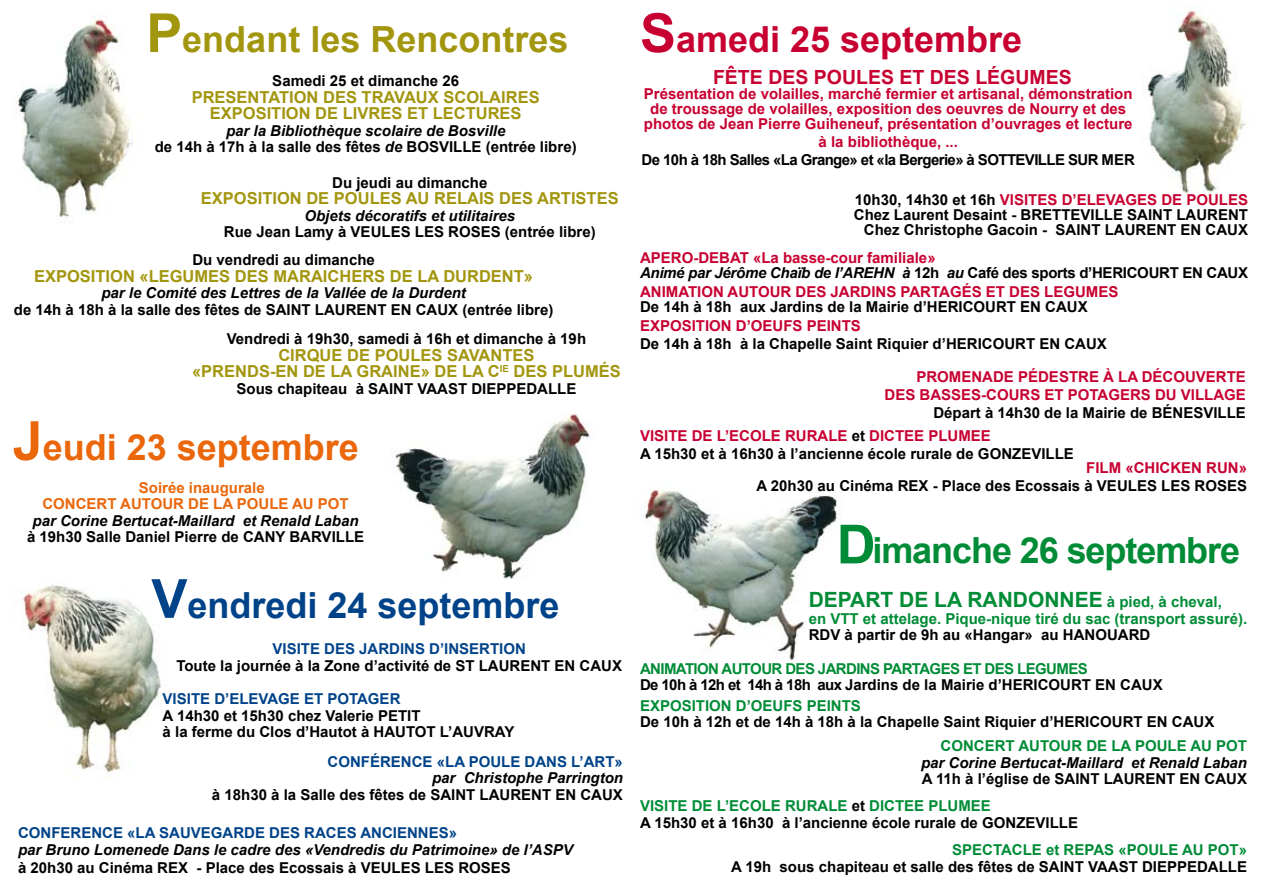
<style>
.page{position:relative;width:1263px;height:893px;background:#fff}
.page>*{position:absolute;margin:0;border:0;box-sizing:border-box;transform-origin:0 0}
.t1{font:700 36px "Arial";color:#a3960f}
.t2{font:700 36px "Arial";color:#004389}
.t3{font:700 36px "Arial";letter-spacing:-.03em;color:#008c36}
.t4{font:700 36px "Arial";color:#c70031}
.t5{font:700 36px "Arial";color:#ea670b}
.t6{font:700 21px "Arial";color:#008c36}
.t7{font:700 19.5px "Arial";color:#c70031}
.t8{font:700 16.5px/16.5px "Arial";color:#a3960f}
.t9{font:700 15px/29.5px "Arial";color:#000}
.t10{font:700 15px/15px "Arial";color:#c70031;text-align:center}
.t11{font:italic 700 15px/16.5px "Arial";color:#000}
.t12{font:700 15px/16.5px "Arial";color:#008c36}
.t13{font:700 15px "Arial";color:#004389}
.t14{font:700 15px/15px "Arial";letter-spacing:-.02em;color:#c70031}
.t15{font:700 15px "Arial";letter-spacing:-.04em;color:#000}
.t16{font:700 15px/16.5px "Arial";color:#ea670b}
.t17{font:700 15px "Arial";letter-spacing:-.04em;color:#008c36}
.s1{font-size:54px}
.s2{font-style:normal}
.s3{color:#c70031}
.s4{font-style:italic;color:#000}
.s5{color:#000}
</style>
<div class="page">
<img style="left:22px;top:583px;width:139px;height:195px">
<svg style="left:147px;top:583px;width:14px;height:39px"></svg>
<img style="left:17px;top:17px;width:116px;height:206px">
<img style="left:1143px;top:6px;width:103px;height:190px">
<img style="left:645px;top:482px;width:192px;height:181px">
<img style="left:395px;top:413px;width:196px;height:166px">
<h1 class="t1" style="left:146px;top:19px;width:424px"><span class="s1">P</span>endant les Rencontres</h1>
<h1 class="t4" style="left:640px;top:19px;width:384px"><span class="s1">S</span>amedi 25 septembre</h1>
<p class="t9" style="left:272px;top:66px;width:188px">Samedi 25 et dimanche 26</p>
<p class="t8" style="left:192px;top:89px;width:57px">PRESENTAT</p>
<p class="t8" style="left:289px;top:89px;width:190px">ION DES TRAVAUX SCOLA</p>
<p class="t8" style="left:210px;top:89px;width:331px;text-indent:291px">IRES<br>EXPOSITION DE LIVRES ET LECTU RES</p>
<p class="t11" style="left:155px;top:122px;width:352px;text-indent:71px">par la Bibliothèque scolaire de Bosville <span class="s2">de 14h à 17h à la salle des fêtes</span> de <span class="s2">BOSVILLE</span></p>
<p class="t9" style="left:486px;top:132px;width:92px">(entrée libre)</p>
<p class="t9" style="left:332px;top:168px;width:157px">Du jeudi au dimanche</p>
<p class="t8" style="left:201px;top:190px;width:157px">EXPOSITION DE POULE</p>
<p class="t8" style="left:391px;top:190px;width:67px">S AU RELA</p>
<p class="t8" style="left:479px;top:190px;width:141px">IS DES ARTISTES</p>
<p class="t11" style="left:304px;top:207px;width:212px">Objets décoratifs et utilitaires</p>
<p class="t9" style="left:224px;top:217px;width:148px">Rue Jean Lamy à VEULE</p>
<p class="t9" style="left:401px;top:217px;width:197px">S LES ROSES (entrée libre)</p>
<p class="t9" style="left:192px;top:245px;width:184px">Du vendredi au dimanche</p>
<p class="t8" style="left:34px;top:267px;width:469px">EXPOSITION «LEGUMES DES MARAICHERS DE LA DURDENT</p>
<p class="t8" style="left:524px;top:267px;width:11px">»</p>
<p class="t11" style="left:101px;top:284px;width:366px">par le Comité des Lettres de la Vallée de la Durdent</p>
<p class="t9" style="left:14px;top:294px;width:312px">de 14h à 18h à la salle des fêtes de SAINT LAU</p>
<p class="t9" style="left:346px;top:294px;width:22px">RENT</p>
<p class="t9" style="left:227px;top:294px;width:361px;text-indent:164px">EN CAUX (entrée libre)<br>Vendredi à 19h30, samedi à 16h et dimanche à 19h</p>
<p class="t8" style="left:278px;top:346px;width:120px">CIRQUE DE POULE</p>
<p class="t8" style="left:431px;top:346px;width:60px">S SAVANTE</p>
<p class="t8" style="left:192px;top:346px;width:430px;text-indent:331px">S «PRENDS-EN DE LA GRAINE» DE LA C<sup>IE</sup> DES PLUMÉS</p>
<p class="t9" style="left:237px;top:373px;width:312px">Sous chapiteau à SAINT VAAST DIEPPEDALLE</p>
<h1 class="t5" style="left:13px;top:427px;width:348px"><span class="s1">J</span>eudi 23 septembre</h1>
<p class="t16" style="left:42px;top:479px;width:308px;text-indent:97px">Soirée inaugurale<br>Concert autour de la poule au pot</p>
<p class="t11" style="left:33px;top:512px;width:327px">par Corine Bertucat-Maillard et Renald Laban</p>
<p class="t9" style="left:27px;top:522px;width:319px">à 19h30 Salle Daniel Pierre de CANY BARVILLE</p>
<h1 class="t2" style="left:151px;top:585px;width:410px"><span class="s1">V</span>endredi 24 septembre</h1>
<p class="t13" style="left:272px;top:640px;width:243px">VISITE DES JARDINS D’INSERTION</p>
<p class="t9" style="left:176px;top:650px;width:313px">Toute la journée à la Zone d’activité de ST LAU</p>
<p class="t9" style="left:509px;top:650px;width:22px">RENT</p>
<p class="t9" style="left:554px;top:650px;width:69px">EN CAUX</p>
<p class="t13" style="left:163px;top:690px;width:77px">VISITE D’ELE</p>
<p class="t13" style="left:259px;top:690px;width:90px">VAGE ET POTA</p>
<p class="t13" style="left:368px;top:690px;width:34px">GER</p>
<p class="t9" style="left:163px;top:707px;width:259px;line-height:16.5px">A 14h30 et 15h30 chez Valerie PETIT à la ferme du Clos d’Hautot à HAUTOT</p>
<p class="t9" style="left:440px;top:717px;width:76px">L’AUVRAY</p>
<p class="t13" style="left:328px;top:753px;width:163px">CON FÉRENCE «LA POULE</p>
<p class="t13" style="left:525px;top:753px;width:100px">DAN S L’ART»</p>
<p class="t11" style="left:432px;top:770px;width:192px">par Christophe Parrington</p>
<p class="t9" style="left:212px;top:780px;width:279px">à 18h30 à la Salle des fêtes de SAINT LAU</p>
<p class="t9" style="left:510px;top:780px;width:22px">RENT</p>
<p class="t9" style="left:555px;top:780px;width:69px">EN CAUX</p>
<p class="t13" style="left:18px;top:825px;width:390px">CON FERENCE «LA SAUVEGARDE DES RACES ANCIENNE</p>
<p class="t13" style="left:439px;top:825px;width:20px">S»</p>
<p class="t11" style="left:18px;top:841px;width:556px">par Bruno Lomenede Dans le cadre des «Vendredis du Patrimoine» de l’ASPV</p>
<p class="t9" style="left:18px;top:853px;width:364px">à 20h30 au Cinéma REX - Place des Ecossais à VEULE</p>
<p class="t9" style="left:411px;top:853px;width:102px">S LES ROSES</p>
<h3 class="t7" style="left:713px;top:67px;width:128px">FÊTE DES POULE</h3>
<h3 class="t7" style="left:881px;top:67px;width:192px">S ET DES LÉGUMES</h3>
<p class="t10" style="left:644px;top:87px;width:490px">Présentation de volailles, marché fermier et artisanal, démonstration de troussage de volailles, exposition des oeuvres de Nourry et des photos de Jean Pierre Guiheneuf, présentation d’ouvrages et lecture</p>
<p class="t10" style="left:819px;top:135px;width:141px">à la bibliothèque, ...</p>
<p class="t15" style="left:642px;top:152px;width:356px">De 10h à 18h Salles «La Grange» et «la Bergerie» à SOTTE</p>
<p class="t9" style="left:1025px;top:145px;width:23px">VILLE</p>
<p class="t9" style="left:1068px;top:145px;width:68px">SUR MER</p>
<p class="t9" style="left:855px;top:185px;width:232px">10h30, 14h30 et 16h <span class="s3">VISITES D’ELE</span></p>
<p class="t10" style="left:1106px;top:193px;width:102px">VAGES DE POULE</p>
<p class="t10" style="left:1238px;top:193px;width:12px">S</p>
<p class="t9" style="left:854px;top:200px;width:199px">Chez Laurent Desaint - BRETTE</p>
<p class="t9" style="left:1080px;top:200px;width:24px">VILLE</p>
<p class="t9" style="left:1127px;top:200px;width:60px">SAINT LAU</p>
<p class="t9" style="left:1207px;top:200px;width:22px">RENT</p>
<p class="t9" style="left:864px;top:215px;width:252px">Chez Christophe Gacoin - SAINT LAU</p>
<p class="t9" style="left:1135px;top:215px;width:22px">RENT</p>
<p class="t9" style="left:1180px;top:215px;width:69px">EN CAUX</p>
<p class="t14" style="left:640px;top:250px;width:610px">APERO-DEBAT «La basse-cour familiale»<br><span class="s4">Animé par Jérôme Chaïb de l’AREHN à</span> <span class="s5">12h</span> <span class="s4">au</span> <span class="s5">Café des sports d’HERICOU RT EN CAUX</span></p>
<p class="t10" style="left:640px;top:284px;width:99px">ANIMATION AUTOU</p>
<p class="t10" style="left:780px;top:284px;width:339px">R DES JARDINS PARTAGÉS ET DES LEGUMES</p>
<p class="t9" style="left:640px;top:292px;width:449px">De 14h à 18h aux Jardins de la Mairie d’HERICOU RT EN CAUX</p>
<p class="t10" style="left:640px;top:318px;width:123px">EXPOSITION D’OEU</p>
<p class="t10" style="left:783px;top:318px;width:79px">FS PEINTS</p>
<p class="t9" style="left:640px;top:329px;width:468px">De 14h à 18h à la Chapelle Saint Riquier d’HERICOU RT EN CAUX</p>
<p class="t10" style="left:884px;top:368px;width:353px;line-height:18px;text-align:left;text-indent:109px">DE PÉDESTRE À LA DÉCOUVERTE<br>DES BASSES-COU RS ET POTA</p>
<p class="t10" style="left:916px;top:369px;width:57px">PROMENA</p>
<p class="t10" style="left:1108px;top:387px;width:97px">GERS DU VILLA</p>
<p class="t10" style="left:1224px;top:387px;width:21px">GE</p>
<p class="t9" style="left:933px;top:398px;width:295px">Départ à 14h30 de la Mairie de BÉNESVILLE</p>
<p class="t10" style="left:640px;top:429px;width:121px">VISITE DE L’ECOLE</p>
<p class="t10" style="left:785px;top:429px;width:44px">RURALE</p>
<p class="t10" style="left:852px;top:429px;width:54px"><span class="s5">et</span> DICTEE</p>
<p class="t10" style="left:928px;top:429px;width:53px">PLUMEE</p>
<p class="t9" style="left:640px;top:439px;width:416px">A 15h30 et à 16h30 à l’ancienne école rurale de GONZEVILLE</p>
<p class="t10" style="left:1086px;top:460px;width:162px">FILM «CHICKEN RUN»</p>
<p class="t9" style="left:756px;top:471px;width:361px">A 20h30 au Cinéma REX - Place des Ecossais à VEULE</p>
<p class="t9" style="left:1147px;top:471px;width:102px">S LES ROSES</p>
<h1 class="t3" style="left:837px;top:531px;width:405px"><span class="s1">D</span>imanche 26 septembre</h1>
<h2 class="t6" style="left:809px;top:588px;width:235px">DEPART DE LA RAN DONNEE</h2>
<p class="t12" style="left:809px;top:593px;width:440px;text-indent:298px">à pied, à cheval,<br>en VTT et attelage. Pique-nique tiré du sac (transport assuré).</p>
<p class="t9" style="left:809px;top:620px;width:278px">RDV à partir de 9h au «Hangar» au HANOUA</p>
<p class="t9" style="left:1129px;top:620px;width:23px">RD</p>
<p class="t12" style="left:640px;top:660px;width:93px">ANIMATION AUTOU</p>
<p class="t17" style="left:771px;top:660px;width:318px">R DES JARDINS PARTAGES ET DES LEGUMES</p>
<p class="t9" style="left:640px;top:670px;width:524px">De 10h à 12h et 14h à 18h aux Jardins de la Mairie d’HERICOU RT EN CAUX</p>
<p class="t12" style="left:640px;top:697px;width:123px">EXPOSITION D’OEU</p>
<p class="t12" style="left:783px;top:697px;width:79px">FS PEINTS</p>
<p class="t9" style="left:640px;top:707px;width:576px">De 10h à 12h et de 14h à 18h à la Chapelle Saint Riquier d’HERICOU RT EN CAUX</p>
<p class="t12" style="left:940px;top:738px;width:308px">CONCERT autour de la poule au pot</p>
<p class="t11" style="left:921px;top:754px;width:327px">par Corine Bertucat-Maillard et Renald Laban</p>
<p class="t9" style="left:922px;top:764px;width:193px">A 11h à l’église de SAINT LAU</p>
<p class="t9" style="left:1134px;top:764px;width:22px">RENT</p>
<p class="t9" style="left:1179px;top:764px;width:69px">EN CAUX</p>
<p class="t12" style="left:640px;top:798px;width:121px">VISITE DE L’ECOLE</p>
<p class="t12" style="left:785px;top:798px;width:44px">RURALE</p>
<p class="t12" style="left:852px;top:798px;width:54px"><span class="s5">et</span> DICTEE</p>
<p class="t12" style="left:928px;top:798px;width:53px">PLUMEE</p>
<p class="t9" style="left:640px;top:808px;width:420px">A 15h30 et à 16h30 à l’ancienne école rurale de GONZEVILLE</p>
<p class="t12" style="left:952px;top:841px;width:196px">SPECTACLE et REPAS «POULE</p>
<p class="t12" style="left:1182px;top:841px;width:67px">AU POT»</p>
<p class="t9" style="left:731px;top:851px;width:488px">A 19h sous chapiteau et salle des fêtes de SAINT VAAST DIEPPEDALLE</p>
</div>
